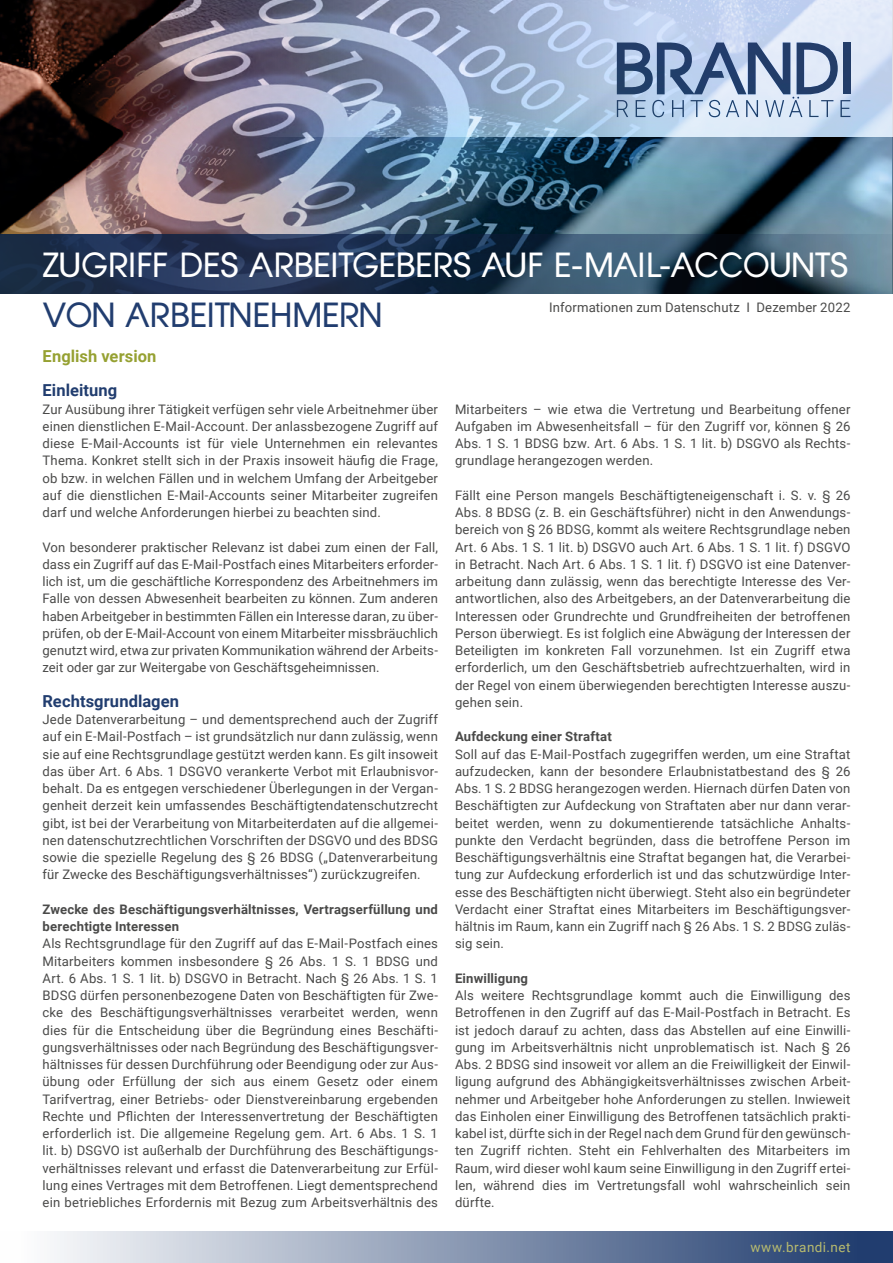
<style>
.page{position:relative;width:893px;height:1263px;background:#fff}
.page>*{position:absolute;margin:0;border:0;box-sizing:border-box;transform-origin:0 0}
.Schwerpunktthema{font:33px/49.5px "BRANDI Regular";letter-spacing:.015em;color:#fff}
.Überschrift{font:700 16.5px "Roboto";letter-spacing:.005em;color:#213d6f}
.Überschrift-2{font:700 16.5px "Roboto";letter-spacing:.005em;color:#96a132}
.Einleitung{font:700 16.5px "Roboto";letter-spacing:.005em;color:#213d6f}
.t1{font:13.5px "Roboto";letter-spacing:.035em;color:#b8bb6e}
.Fließtext{font:13.2px/17.2px "Roboto";letter-spacing:.01em;color:#4a4a49;text-align:justify}
.Überschrift_Unterpun{font:700 13.2px/17.2px "Roboto";letter-spacing:.015em;color:#4a4a49}
.s1{color:#213d6f}
</style>
<div class="page">
<div style="left:0;top:1231px;width:893px;height:32px;background:linear-gradient(to right,#fff,#19366a)"></div>
<img style="left:0;top:0;width:893px;height:234px">
<svg style="left:0;top:234px;width:893px;height:59px;background:#283d56"></svg>
<p class="Schwerpunktthema" style="left:43px;top:241px;width:807px">ZUGRIFF DES ARBEITGEBERS AUF E-MAIL-ACCOUNTS<br><span class="s1">VON ARBEITNEHMERN</span></p>
<p class="Überschrift-2" style="left:43px;top:344px;width:115px">English version</p>
<p class="Fließtext" style="left:549px;top:298px;width:303px">Informationen zum Datenschutz I Dezember 2022</p>
<p class="Einleitung" style="left:43px;top:379px;width:76px">Einleitung</p>
<p class="Fließtext" style="left:43px;top:400px;width:397px">Zur Ausübung ihrer Tätigkeit verfügen sehr viele Arbeitnehmer über einen dienstlichen E-Mail-Account. Der anlassbezogene Zugriff auf diese E-Mail-Accounts ist für viele Unternehmen ein relevantes Thema. Konkret stellt sich in der Praxis insoweit häufig die Frage, ob bzw. in welchen Fällen und in welchem Umfang der Arbeitgeber auf die dienstlichen E-Mail-Accounts seiner Mitarbeiter zugreifen darf und welche Anforderungen hierbei zu beachten sind.</p>
<p class="Fließtext" style="left:43px;top:538px;width:397px">Von besonderer praktischer Relevanz ist dabei zum einen der Fall, dass ein Zugriff auf das E-Mail-Postfach eines Mitarbeiters erforder&shy;lich ist, um die geschäftliche Korrespondenz des Arbeitnehmers im Falle von dessen Abwesenheit bearbeiten zu können. Zum anderen haben Arbeitgeber in bestimmten Fällen ein Interesse daran, zu über&shy;prüfen, ob der E-Mail-Account von einem Mitarbeiter missbräuchlich genutzt wird, etwa zur privaten Kommunikation während der Arbeits&shy;zeit oder gar zur Weitergabe von Geschäftsgeheimnissen.</p>
<p class="Überschrift" style="left:43px;top:689px;width:138px">Rechtsgrundlagen</p>
<p class="Fließtext" style="left:43px;top:710px;width:397px">Jede Datenverarbeitung – und dementsprechend auch der Zugriff auf ein E-Mail-Postfach – ist grundsätzlich nur dann zulässig, wenn sie auf eine Rechtsgrundlage gestützt werden kann. Es gilt insoweit das über Art. 6 Abs. 1 DSGVO verankerte Verbot mit Erlaubnisvor&shy;behalt. Da es entgegen verschiedener Überlegungen in der Vergan&shy;genheit derzeit kein umfassendes Beschäftigtendatenschutzrecht gibt, ist bei der Verarbeitung von Mitarbeiterdaten auf die allgemei&shy;nen datenschutzrechtlichen Vorschriften der DSGVO und des BDSG sowie die spezielle Regelung des § 26 BDSG („Datenverarbeitung für Zwecke des Beschäftigungsverhältnisses“) zurückzugreifen.</p>
<p class="Überschrift_Unterpun" style="left:43px;top:900px;width:397px">Zwecke des Beschäftigungsverhältnisses, Vertragserfüllung und berechtigte Interessen</p>
<p class="Fließtext" style="left:43px;top:934px;width:397px">Als Rechtsgrundlage für den Zugriff auf das E-Mail-Postfach eines Mitarbeiters kommen insbesondere § 26 Abs. 1 S. 1 BDSG und Art. 6 Abs. 1 S. 1 lit. b) DSGVO in Betracht. Nach § 26 Abs. 1 S. 1<br>BDSG dürfen personenbezogene Daten von Beschäftigten für Zwe&shy;cke des Beschäftigungsverhältnisses verarbeitet werden, wenn dies für die Entscheidung über die Begründung eines Beschäfti&shy;gungsverhältnisses oder nach Begründung des Beschäftigungsver&shy;hältnisses für dessen Durchführung oder Beendigung oder zur Aus&shy;übung oder Erfüllung der sich aus einem Gesetz oder einem Tarifvertrag, einer Betriebs- oder Dienstvereinbarung ergebenden Rechte und Pflichten der Interessenvertretung der Beschäftigten erforderlich ist. Die allgemeine Regelung gem. Art. 6 Abs. 1 S. 1 lit. b) DSGVO ist außerhalb der Durchführung des Beschäftigungs&shy;verhältnisses relevant und erfasst die Datenverarbeitung zur Erfül&shy;lung eines Vertrages mit dem Betroffenen. Liegt dementsprechend ein betriebliches Erfordernis mit Bezug zum Arbeitsverhältnis des</p>
<p class="Fließtext" style="left:455px;top:400px;width:397px">Mitarbeiters – wie etwa die Vertretung und Bearbeitung offener Aufgaben im Abwesenheitsfall – für den Zugriff vor, können § 26<br>Abs. 1 S. 1 BDSG bzw. Art. 6 Abs. 1 S. 1 lit. b) DSGVO als Rechts&shy;grundlage herangezogen werden.</p>
<p class="Fließtext" style="left:455px;top:486px;width:397px">Fällt eine Person mangels Beschäftigteneigenschaft i. S. v. § 26<br>Abs. 8 BDSG (z. B. ein Geschäftsführer) nicht in den Anwendungs&shy;bereich von § 26 BDSG, kommt als weitere Rechtsgrundlage neben Art. 6 Abs. 1 S. 1 lit. b) DSGVO auch Art. 6 Abs. 1 S. 1 lit. f) DSGVO in Betracht. Nach Art. 6 Abs. 1 S. 1 lit. f) DSGVO ist eine Datenver&shy;arbeitung dann zulässig, wenn das berechtigte Interesse des Ver&shy;antwortlichen, also des Arbeitgebers, an der Datenverarbeitung die Interessen oder Grundrechte und Grundfreiheiten der betroffenen Person überwiegt. Es ist folglich eine Abwägung der Interessen der Beteiligten im konkreten Fall vorzunehmen. Ist ein Zugriff etwa erforderlich, um den Geschäftsbetrieb aufrechtzuerhalten, wird in der Regel von einem überwiegenden berechtigten Interesse auszu&shy;gehen sein.</p>
<p class="Überschrift_Unterpun" style="left:455px;top:727px;width:158px">Aufdeckung einer Straftat</p>
<p class="Fließtext" style="left:455px;top:745px;width:397px">Soll auf das E-Mail-Postfach zugegriffen werden, um eine Straftat aufzudecken, kann der besondere Erlaubnistatbestand des § 26<br>Abs. 1 S. 2 BDSG herangezogen werden. Hiernach dürfen Daten von Beschäftigten zur Aufdeckung von Straftaten aber nur dann verar&shy;beitet werden, wenn zu dokumentierende tatsächliche Anhalts&shy;punkte den Verdacht begründen, dass die betroffene Person im Beschäftigungsverhältnis eine Straftat begangen hat, die Verarbei&shy;tung zur Aufdeckung erforderlich ist und das schutzwürdige Inter&shy;esse des Beschäftigten nicht überwiegt. Steht also ein begründeter Verdacht einer Straftat eines Mitarbeiters im Beschäftigungsver&shy;hältnis im Raum, kann ein Zugriff nach § 26 Abs. 1 S. 2 BDSG zuläs&shy;sig sein.</p>
<p class="Überschrift_Unterpun" style="left:455px;top:969px;width:75px">Einwilligung</p>
<p class="Fließtext" style="left:455px;top:986px;width:397px">Als weitere Rechtsgrundlage kommt auch die Einwilligung des Betroffenen in den Zugriff auf das E-Mail-Postfach in Betracht. Es ist jedoch darauf zu achten, dass das Abstellen auf eine Einwilli&shy;gung im Arbeitsverhältnis nicht unproblematisch ist. Nach § 26<br>Abs. 2 BDSG sind insoweit vor allem an die Freiwilligkeit der Einwil&shy;ligung aufgrund des Abhängigkeitsverhältnisses zwischen Arbeit&shy;nehmer und Arbeitgeber hohe Anforderungen zu stellen. Inwieweit das Einholen einer Einwilligung des Betroffenen tatsächlich prakti&shy;kabel ist, dürfte sich in der Regel nach dem Grund für den gewünsch&shy;ten Zugriff richten. Steht ein Fehlverhalten des Mitarbeiters im Raum, wird dieser wohl kaum seine Einwilligung in den Zugriff ertei&shy;len, während dies im Vertretungsfall wohl wahrscheinlich sein dürfte.</p>
<p class="t1" style="left:750px;top:1237px;width:102px">www.brandi.net</p>
</div>
